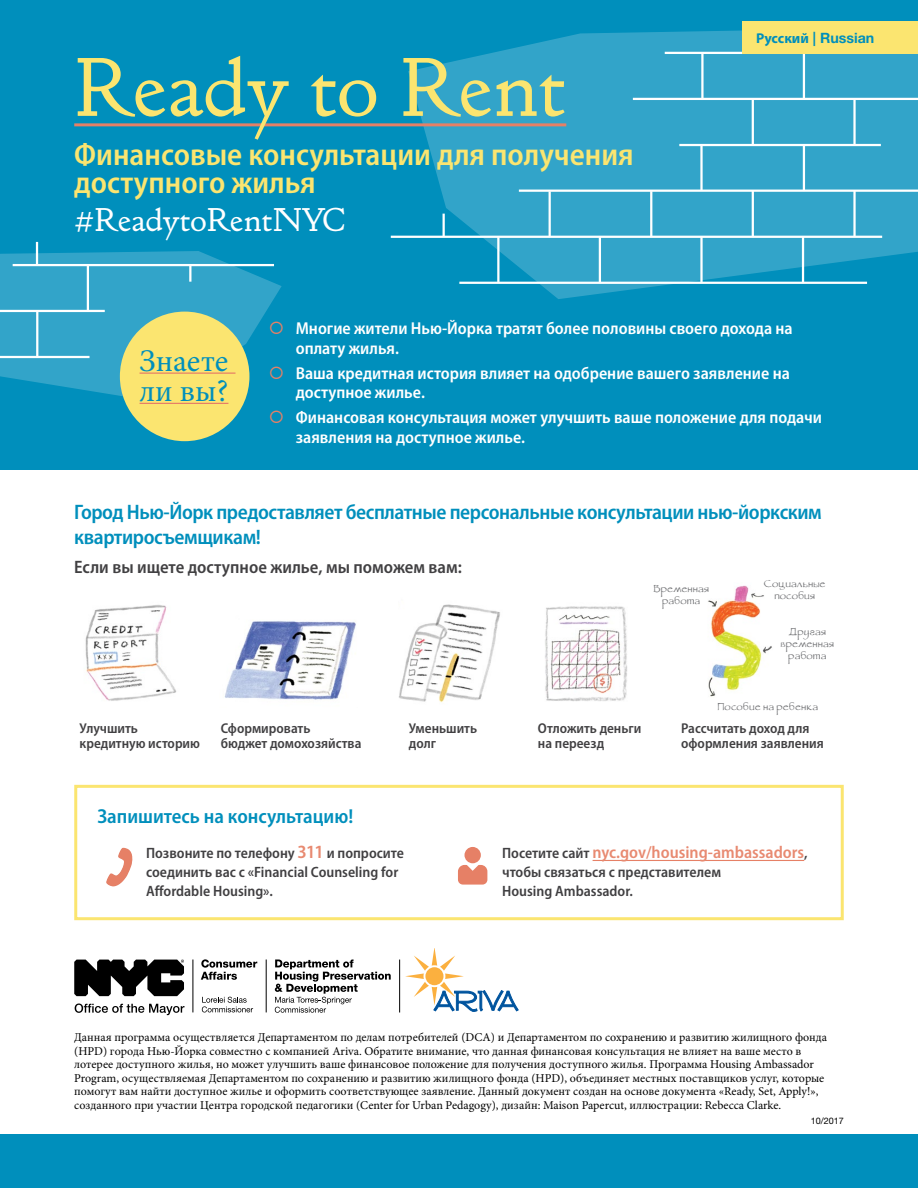
<style>
.page{position:relative;width:918px;height:1188px;background:#008fbc}
.page>*{position:absolute;margin:0;border:0;box-sizing:border-box;transform-origin:0 0}
.t1{font:79.5px "Thames Capsule";color:#fbe570}
.t2{font:600 semi-condensed 31.5px/28.5px "Myriad Pro";color:#fbe570}
.t3{font:31.5px "Thames Capsule";color:#fff}
.t4{font:31.5px/30.3px "Minion Pro";color:#008fbc}
.t5{font:600 semi-condensed 21px/25.2px "Myriad Pro";letter-spacing:-.02em;color:#008fbc}
.t6{font:600 semi-condensed 20.25px "Myriad Pro";color:#008fbc}
.t7{font:600 semi-condensed 18px "Myriad Pro";color:#414042}
.t8{font:600 semi-condensed 17.25px/19.5px "Myriad Pro";color:#fff}
.t9{font:600 semi-condensed 17.25px "Myriad Pro";color:#e88a71}
.t10{font:600 semi-condensed 15px/18.8px "Myriad Pro";color:#414042}
.t11{font:600 semi-condensed 14.25px/15px "Myriad Pro";color:#414042}
.t12{font:700 14.25px "Helvetica Neue LT Std";color:#008fbc}
.t13{font:12px/13.5px "Minion Pro";color:#000}
.t14{font:10.5px/12px "Avatar Normal";color:#6d6e71;text-align:center}
.t15{font:9px "Helvetica Neue LT Std";color:#000}
.s1{font-family:"Myriad Pro"}
.s2{font-size:18.75px;color:#e88a71}
.s3{font-size:15px;color:#414042}
</style>
<div class="page">
<div style="left:0;top:471px;width:918px;height:663px;background:#fff"></div>
<svg style="left:408px;top:30px;width:510px;height:269px;fill:#32a4c9"></svg>
<hr style="left:633px;top:98px;width:285px;height:2px;background:#fff">
<hr style="left:519px;top:190px;width:399px;height:2px;background:#fff">
<hr style="left:679px;top:144px;width:202px;height:2px;background:#fff">
<hr style="left:391px;top:236px;width:491px;height:2px;background:#fff">
<hr style="left:459px;top:282px;width:408px;height:2px;background:#fff">
<hr style="left:665px;top:52px;width:219px;height:2px;background:#fff">
<hr style="left:803px;top:53px;width:2px;height:46px;background:#fff">
<hr style="left:803px;top:145px;width:2px;height:46px;background:#fff">
<hr style="left:752px;top:99px;width:2px;height:46px;background:#fff">
<hr style="left:752px;top:191px;width:2px;height:46px;background:#fff">
<hr style="left:802px;top:237px;width:2px;height:46px;background:#fff">
<hr style="left:549px;top:191px;width:2px;height:46px;background:#fff">
<hr style="left:599px;top:237px;width:2px;height:46px;background:#fff">
<hr style="left:701px;top:53px;width:3px;height:46px;background:#fff">
<hr style="left:650px;top:191px;width:2px;height:46px;background:#fff">
<hr style="left:700px;top:237px;width:3px;height:45px;background:#fff">
<hr style="left:443px;top:214px;width:2px;height:23px;background:#fff">
<hr style="left:497px;top:237px;width:3px;height:45px;background:#fff">
<hr style="left:853px;top:99px;width:3px;height:46px;background:#fff">
<hr style="left:853px;top:191px;width:3px;height:45px;background:#fff">
<hr style="left:700px;top:145px;width:3px;height:46px;background:#fff">
<hr style="left:36px;top:242px;width:2px;height:23px;background:#fff">
<hr style="left:74px;top:123px;width:492px;height:3px;background:#e68066">
<hr style="left:593px;top:860px;width:211px;height:1px;background:#e68066">
<div style="left:74px;top:785px;width:770px;height:135px;border:3px solid #fbe570"></div>
<svg style="left:106px;top:848px;width:27px;height:38px"></svg>
<div style="left:465px;top:847px;width:16px;height:16px;background:#e68066;border-radius:50%"></div>
<svg style="left:458px;top:865px;width:29px;height:20px"></svg>
<div style="left:120px;top:312px;width:129px;height:129px;background:#fbe570;border-radius:50%"></div>
<hr style="left:140px;top:403px;width:88px;height:1px;background:#e68066">
<div style="left:742px;top:22px;width:176px;height:32px;background:#fbe570"></div>
<img style="left:708px;top:585px;width:64px;height:112px">
<svg style="left:202px;top:997px;width:51px;height:15px"></svg>
<svg style="left:201px;top:959px;width:56px;height:21px"></svg>
<svg style="left:75px;top:1004px;width:109px;height:11px"></svg>
<svg style="left:74px;top:960px;width:110px;height:36px"></svg>
<hr style="left:193px;top:960px;width:1px;height:52px;background:#000">
<hr style="left:266px;top:960px;width:1px;height:52px;background:#000">
<svg style="left:275px;top:960px;width:116px;height:53px"></svg>
<hr style="left:399px;top:960px;width:1px;height:53px;background:#000">
<svg style="left:405px;top:949px;width:113px;height:63px"></svg>
<img style="left:85px;top:605px;width:92px;height:96px">
<img style="left:399px;top:604px;width:101px;height:99px">
<img style="left:224px;top:621px;width:132px;height:79px">
<img style="left:545px;top:606px;width:82px;height:95px">
<svg style="left:0;top:251px;width:282px;height:151px"></svg>
<h1 class="t1" style="left:74px;top:41px;width:494px">Ready to Rent</h1>
<h2 class="t2" style="left:74px;top:140px;width:561px">Финансовые консультации для получения доступного жилья</h2>
<h2 class="t3" style="left:74px;top:201px;width:273px">#ReadytoRentNYC</h2>
<p class="t12" style="left:756px;top:29px;width:120px"><span class="s1">Русский</span> | Russian</p>
<h2 class="t4" style="left:140px;top:346px;width:90px">Знаете ли вы?</h2>
<h3 class="t8" style="left:296px;top:319px;width:499px">Многие жители Нью-Йорка тратят более половины своего дохода на оплату жилья.</h3>
<h3 class="t8" style="left:296px;top:363px;width:496px">Ваша кредитная история влияет на одобрение вашего заявление на доступное жилье.</h3>
<h3 class="t8" style="left:296px;top:408px;width:528px">Финансовая консультация может улучшить ваше положение для подачи заявления на доступное жилье.</h3>
<h3 class="t5" style="left:74px;top:500px;width:749px">Город Нью-Йорк предоставляет бесплатные персональные консультации нью-йоркским квартиросъемщикам!</h3>
<h3 class="t7" style="left:74px;top:557px;width:389px">Если вы ищете доступное жилье, мы поможем вам:</h3>
<p class="t14" style="left:653px;top:582px;width:58px">Временная работа</p>
<p class="t14" style="left:764px;top:578px;width:63px">Социальные пособия</p>
<p class="t14" style="left:780px;top:625px;width:55px">Другая временная работа</p>
<p class="t14" style="left:718px;top:700px;width:102px">Пособие на ребенка</p>
<p class="t11" style="left:221px;top:721px;width:142px">Сформировать<br>бюджет домохозяйства</p>
<p class="t11" style="left:538px;top:721px;width:105px">Отложить деньги на переезд</p>
<p class="t11" style="left:80px;top:721px;width:122px">Улучшить кредитную историю</p>
<p class="t11" style="left:409px;top:721px;width:70px">Уменьшить долг</p>
<p class="t11" style="left:681px;top:721px;width:144px">Рассчитать доход для оформления заявления</p>
<h3 class="t6" style="left:98px;top:805px;width:257px">Запишитесь на консультацию!</h3>
<p class="t10" style="left:146px;top:844px;width:259px">Позвоните по телефону <span class="s2">311</span> и попросите соединить вас с «Financial Counseling for<br>Affordable Housing».</p>
<h3 class="t9" style="left:502px;top:843px;width:307px"><span class="s3">Посетите сайт</span> nyc.gov/housing-ambassadors<span class="s3">,</span></h3>
<p class="t10" style="left:502px;top:863px;width:220px">чтобы связаться с представителем<br>Housing Ambassador.</p>
<p class="t13" style="left:74px;top:1030px;width:754px">Данная программа осуществляется Департаментом по делам потребителей (DCA) и Департаментом по сохранению и развитию жилищного фонда (HPD) города Нью-Йорка совместно с компанией Ariva. Обратите внимание, что данная финансовая консультация не влияет на ваше место в лотерее доступного жилья, но может улучшить ваше финансовое положение для получения доступного жилья. Программа Housing Ambassador Program, осуществляемая Департаментом по сохранению и развитию жилищного фонда (HPD), объединяет местных поставщиков услуг, которые помогут вам найти доступное жилье и оформить соответствующее заявление. Данный документ создан на основе документа «Ready, Set, Apply!», созданного при участии Центра городской педагогики (Center for Urban Pedagogy), дизайн: Maison Papercut, иллюстрации: Rebecca Clarke.</p>
<p class="t15" style="left:811px;top:1115px;width:35px">10/2017</p>
</div>
